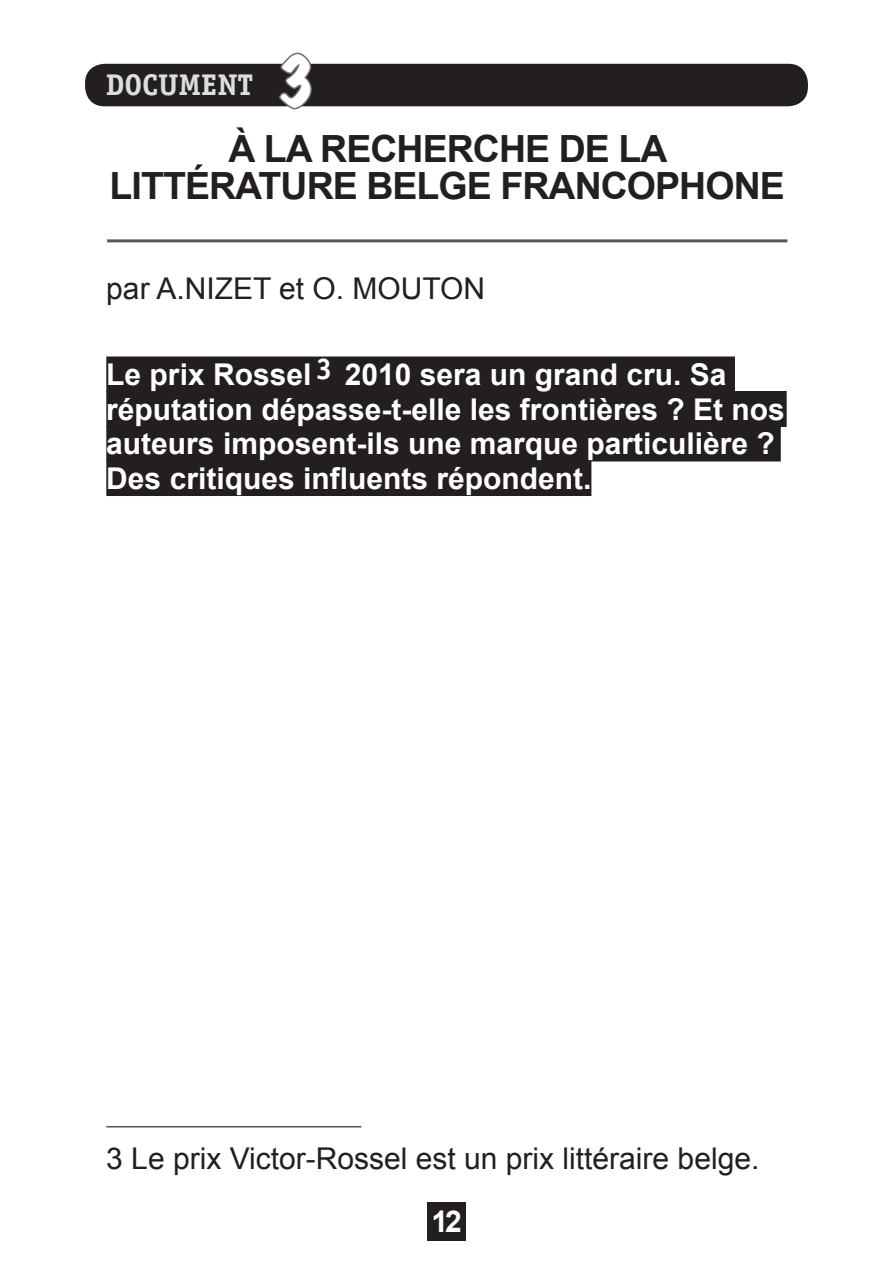
<style>
.page{position:relative;width:893px;height:1263px;background:#fff}
.page>*{position:absolute;margin:0;border:0;box-sizing:border-box;transform-origin:0 0}
.t1{font:700 37.5px "Arial";letter-spacing:-.025em;color:#231f20}
.t2{font:700 30px/34.5px "Arial";color:#fff}
.t3{font:30px "Arial";color:#231f20}
.t4{font:700 30px "Officina Serif";color:#dcdddf}
.t5{font:700 30px "Officina Serif";color:#fff}
.s1{font-family:"Marker Felt";font-weight:400;font-stretch:expanded;font-size:60px;color:#fff}
</style>
<div class="page">
<div style="left:85px;top:64px;width:723px;height:42px;background:#231f20;border-radius:20px"></div>
<svg style="left:277px;top:52px;width:36px;height:58px"></svg>
<hr style="left:107px;top:239px;width:680px;height:3px;background:#57585a">
<div style="left:106px;top:356px;width:629px;height:36px;background:#231f20"></div>
<div style="left:106px;top:391px;width:681px;height:36px;background:#231f20"></div>
<div style="left:106px;top:425px;width:675px;height:36px;background:#231f20"></div>
<div style="left:106px;top:460px;width:485px;height:36px;background:#231f20"></div>
<hr style="left:106px;top:1126px;width:255px;height:1px;background:#57585a">
<div style="left:427px;top:1202px;width:39px;height:39px;background:#231f20"></div>
<p class="t4" style="left:106px;top:66px;width:211px">DOCUMENT <span class="s1">3</span></p>
<p class="t1" style="left:228px;top:124px;width:415px">À LA RECHERCHE DE LA</p>
<p class="t1" style="left:110px;top:161px;width:102px">LITTÉRA</p>
<p class="t1" style="left:259px;top:161px;width:159px">TURE BELGE</p>
<p class="t1" style="left:500px;top:161px;width:48px">FRAN</p>
<p class="t1" style="left:601px;top:161px;width:131px">COPHONE</p>
<p class="t3" style="left:106px;top:269px;width:380px">par A.NIZET et O. MOUTON</p>
<p class="t5" style="left:316px;top:350px;width:18px">3</p>
<p class="t2" style="left:106px;top:358px;width:680px">Le prix Rossel 2010 sera un grand cru. Sa réputation dépasse-t-elle les frontières ? Et nos auteurs imposent-ils une marque particulière ?<br>Des critiques influents répondent.</p>
<p class="t3" style="left:106px;top:1138px;width:655px">3 Le prix Victor-Rossel est un prix littéraire belge.</p>
<p class="t2" style="left:431px;top:1205px;width:32px">12</p>
</div>
